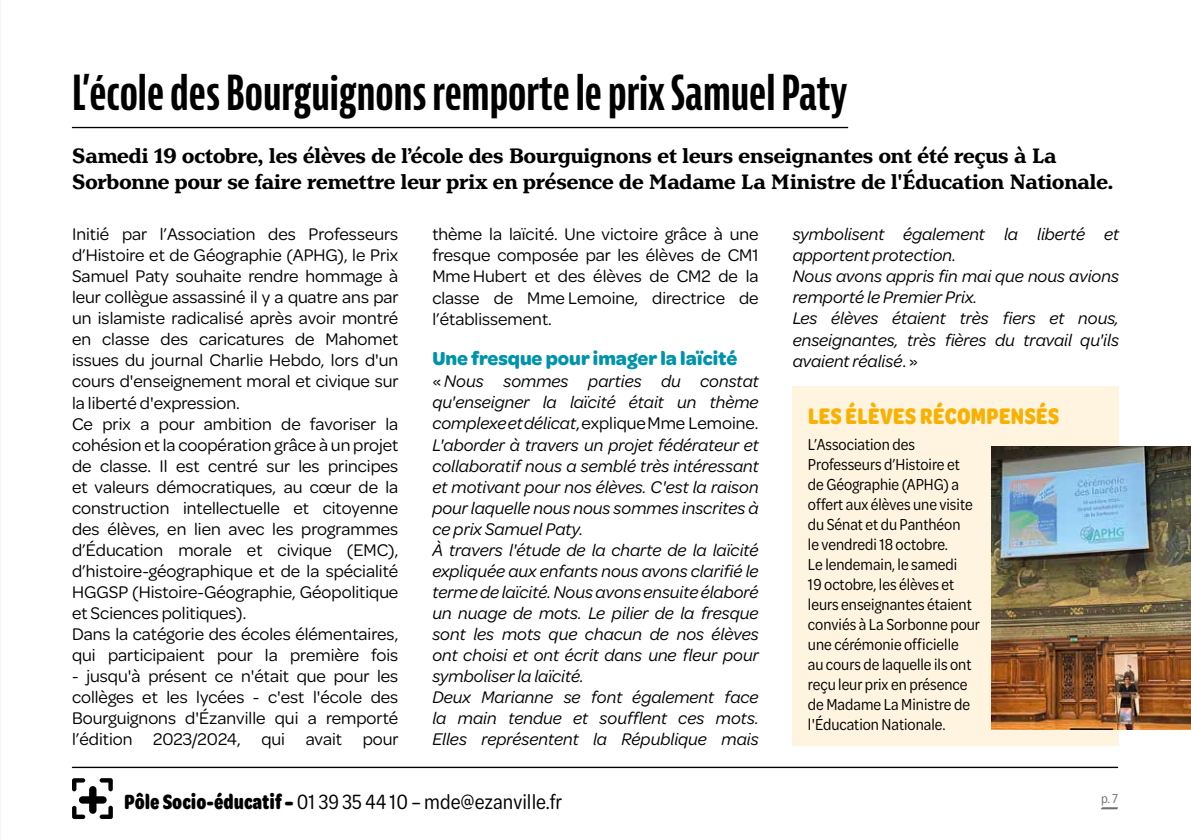
<style>
.page{position:relative;width:1191px;height:840px;background:#fff}
.page>*{position:absolute;margin:0;border:0;box-sizing:border-box;transform-origin:0 0}
.t1{font:700 extra-condensed 47px "Bernina Sans";color:#000}
.t2{font:700 24px "Omnes Cond";letter-spacing:.02em;color:#f9b000}
.t3{font:700 22px/26px "Henriette";color:#000}
.t4{font:22px "Omnes Narrow";color:#000}
.t5{font:700 20px "Omnes";color:#0094aa}
.t6{font:18px/21px "Omnes";color:#000;text-align:justify}
.t7{font:italic 18px/21px "Omnes";color:#000}
.t8{font:17px/20px "Omnes Cond";color:#000}
.t9{font:14px "Omnes Narrow";color:#706f6f}
.s1{font-style:normal}
.s2{font-weight:700}
</style>
<div class="page">
<svg style="left:1101px;top:807px;width:17px;height:2px"></svg>
<img style="left:0;top:0;width:1px;height:839px">
<svg style="left:72px;top:766px;width:1046px;height:1px"></svg>
<svg style="left:72px;top:778px;width:41px;height:40px"></svg>
<svg style="left:72px;top:127px;width:776px;height:1px"></svg>
<div style="left:792px;top:386px;width:327px;height:359px;background:#fff4e0"></div>
<img style="left:991px;top:446px;width:200px;height:283px">
<h1 class="t1" style="left:72px;top:66px;width:777px">L’école des Bourguignons remporte le prix Samuel Paty</h1>
<p class="t3" style="left:72px;top:143px;width:1043px">Samedi 19 octobre, les élèves de l’école des Bourguignons et leurs enseignantes ont été reçus à La<br>Sorbonne pour se faire remettre leur prix en présence de Madame La Ministre de l'Éducation Nationale.</p>
<p class="t6" style="left:72px;top:222px;width:328px;text-align:left">Initié par l’Association des Professeurs d’Histoire et de Géographie (APHG), le Prix Samuel Paty souhaite rendre hommage à leur collègue assassiné il y a quatre ans par un islamiste radicalisé après avoir montré en classe des caricatures de Mahomet issues du journal Charlie Hebdo, lors d'un cours d'enseignement moral et civique sur la liberté d'expression.<br>Ce prix a pour ambition de favoriser la cohésion et la coopération grâce à un projet de classe. Il est centré sur les principes et valeurs démocratiques, au cœur de la construction intellectuelle et citoyenne des élèves, en lien avec les programmes d’Éducation morale et civique (EMC), d’histoire-géographique et de la spécialité HGGSP (Histoire-Géographie, Géopolitique et Sciences politiques).<br>Dans la catégorie des écoles élémentaires, qui participaient pour la première fois</p>
<p class="t6" style="left:72px;top:664px;width:328px">- jusqu'à présent ce n'était que pour les collèges et les lycées - c'est l'école des Bourguignons d'Ézanville qui a remporté l’édition 2023/2024, qui avait pour</p>
<p class="t6" style="left:432px;top:223px;width:328px">thème la laïcité. Une victoire grâce à une fresque composée par les élèves de CM1<br>Mme Hubert et des élèves de CM2 de la classe de Mme Lemoine, directrice de l’établissement.</p>
<p class="t5" style="left:432px;top:344px;width:306px">Une fresque pour imager la laïcité</p>
<p class="t7" style="left:432px;top:370px;width:328px"><span class="s1">«</span> Nous sommes parties du constat qu'enseigner la laïcité était un thème complexe et délicat<span class="s1">, explique Mme Lemoine.<br></span>L'aborder à travers un projet fédérateur et collaboratif nous a semblé très intéressant et motivant pour nos élèves. C'est la raison pour laquelle nous nous sommes inscrites à ce prix Samuel Paty.<br>À travers l'étude de la charte de la laïcité expliquée aux enfants nous avons clarifié le terme de laïcité. Nous avons ensuite élaboré un nuage de mots. Le pilier de la fresque sont les mots que chacun de nos élèves ont choisi et ont écrit dans une fleur pour symboliser la laïcité.<br>Deux Marianne se font également face la main tendue et soufflent ces mots.<br>Elles représentent la République mais</p>
<p class="t7" style="left:792px;top:223px;width:328px">symbolisent également la liberté et apportent protection.<br>Nous avons appris fin mai que nous avions remporté le Premier Prix.<br>Les élèves étaient très fiers et nous, enseignantes, très fières du travail qu'ils avaient réalisé<span class="s1">. »</span></p>
<h2 class="t2" style="left:808px;top:399px;width:252px">LES ÉLÈVES RÉCOMPENSÉS</h2>
<p class="t8" style="left:808px;top:433px;width:173px">L’Association des<br>Professeurs d’Histoire et de Géographie (APHG) a offert aux élèves une visite du Sénat et du Panthéon<br>le vendredi 18 octobre.<br>Le lendemain, le samedi<br>19 octobre, les élèves et leurs enseignantes étaient conviés à La Sorbonne pour une cérémonie officielle<br>au cours de laquelle ils ont reçu leur prix en présence de Madame La Ministre de l'Éducation Nationale.</p>
<p class="t4" style="left:124px;top:787px;width:439px"><span class="s2">Pôle Socio-éducatif –</span> 01 39 35 44 10 – mde@ezanville.fr</p>
<p class="t9" style="left:1101px;top:789px;width:19px">p. 7</p>
</div>
